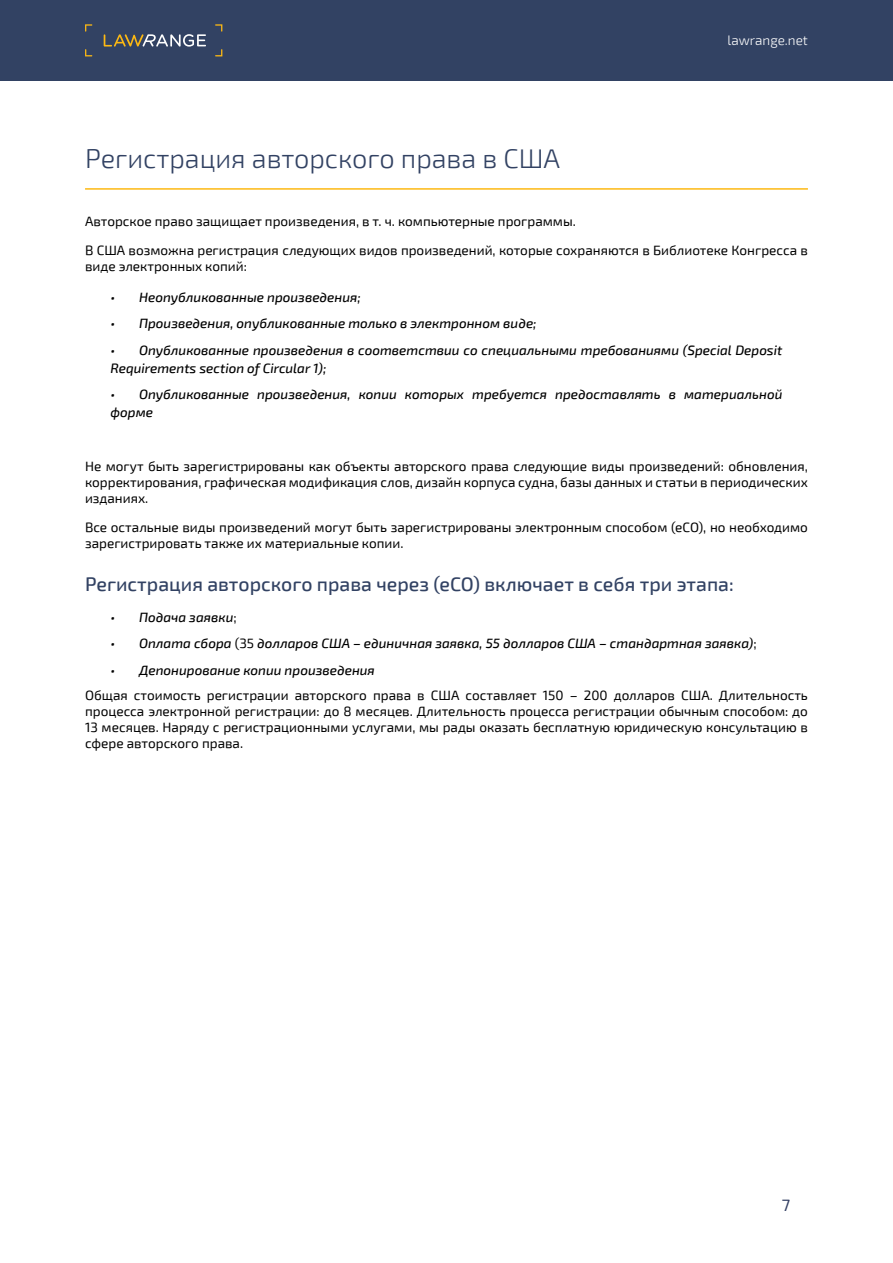
<style>
.page{position:relative;width:893px;height:1263px;background:#fff}
.page>*{position:absolute;margin:0;border:0;box-sizing:border-box;transform-origin:0 0}
.t1{font:300 27px "Exo 2";color:#324263}
.t2{font:500 19.5px "Exo 2";color:#324263}
.t3{font:16.5px "Exo 2";color:#334063}
.t4{font:13.5px/16.2px "Exo 2";color:#000}
.t5{font:italic 500 13.5px/18px "Exo 2";color:#000}
.t6{font:300 13.5px "Exo 2";color:#fff}
.s1{font-weight:400;font-style:normal}
</style>
<div class="page">
<div style="left:0;top:0;width:893px;height:81px;background:#324263"></div>
<svg style="left:85px;top:24px;width:7px;height:8px"></svg>
<svg style="left:215px;top:24px;width:7px;height:8px"></svg>
<svg style="left:215px;top:49px;width:7px;height:7px"></svg>
<svg style="left:85px;top:49px;width:7px;height:7px"></svg>
<svg style="left:104px;top:34px;width:102px;height:13px"></svg>
<hr style="left:85px;top:188px;width:723px;height:2px;background:#fdb913">
<h1 class="t1" style="left:85px;top:143px;width:477px">Регистрация авторского права в США</h1>
<p class="t6" style="left:728px;top:33px;width:82px">lawrange.net</p>
<p class="t4" style="left:85px;top:207px;width:724px;line-height:29px">Авторское право защищает произведения, в т. ч. компьютерные программы.<br>В США возможна регистрация следующих видов произведений, которые сохраняются в Библиотеке Конгресса в</p>
<p class="t4" style="left:85px;top:258px;width:163px">виде электронных копий:</p>
<p class="t5" style="left:111px;top:288px;width:252px">• Неопубликованные произведения;</p>
<p class="t5" style="left:111px;top:315px;width:428px">• Произведения, опубликованные только в электронном виде;</p>
<p class="t5" style="left:111px;top:341px;width:673px">• Опубликованные произведения в соответствии со специальными требованиями (Special Deposit<br>Requirements section of Circular 1);</p>
<p class="t5" style="left:111px;top:386px;width:673px">• Опубликованные произведения, копии которых требуется предоставлять в материальной форме</p>
<p class="t4" style="left:85px;top:458px;width:724px;text-align:justify">Не могут быть зарегистрированы как объекты авторского права следующие виды произведений: обновления, корректирования, графическая модификация слов, дизайн корпуса судна, базы данных и статьи в периодических изданиях.</p>
<p class="t4" style="left:85px;top:519px;width:724px">Все остальные виды произведений могут быть зарегистрированы электронным способом (eCO), но необходимо зарегистрировать также их материальные копии.</p>
<h2 class="t2" style="left:85px;top:573px;width:650px">Регистрация авторского права через (eCO) включает в себя три этапа:</h2>
<p class="t5" style="left:111px;top:608px;width:128px">• Подача заявки<span class="s1">;</span></p>
<p class="t5" style="left:111px;top:635px;width:648px">• Оплата сбора <span class="s1">(35</span> долларов США – единичная заявка, 55 долларов США – стандартная заявка)<span class="s1">;</span></p>
<p class="t5" style="left:111px;top:661px;width:266px">• Депонирование копии произведения</p>
<p class="t4" style="left:85px;top:687px;width:724px;text-align:justify">Общая стоимость регистрации авторского права в США составляет 150 – 200 долларов США. Длительность процесса электронной регистрации: до 8 месяцев. Длительность процесса регистрации обычным способом: до 13 месяцев. Наряду с регистрационными услугами, мы рады оказать бесплатную юридическую консультацию в сфере авторского права.</p>
<p class="t3" style="left:782px;top:1195px;width:10px">7</p>
</div>
